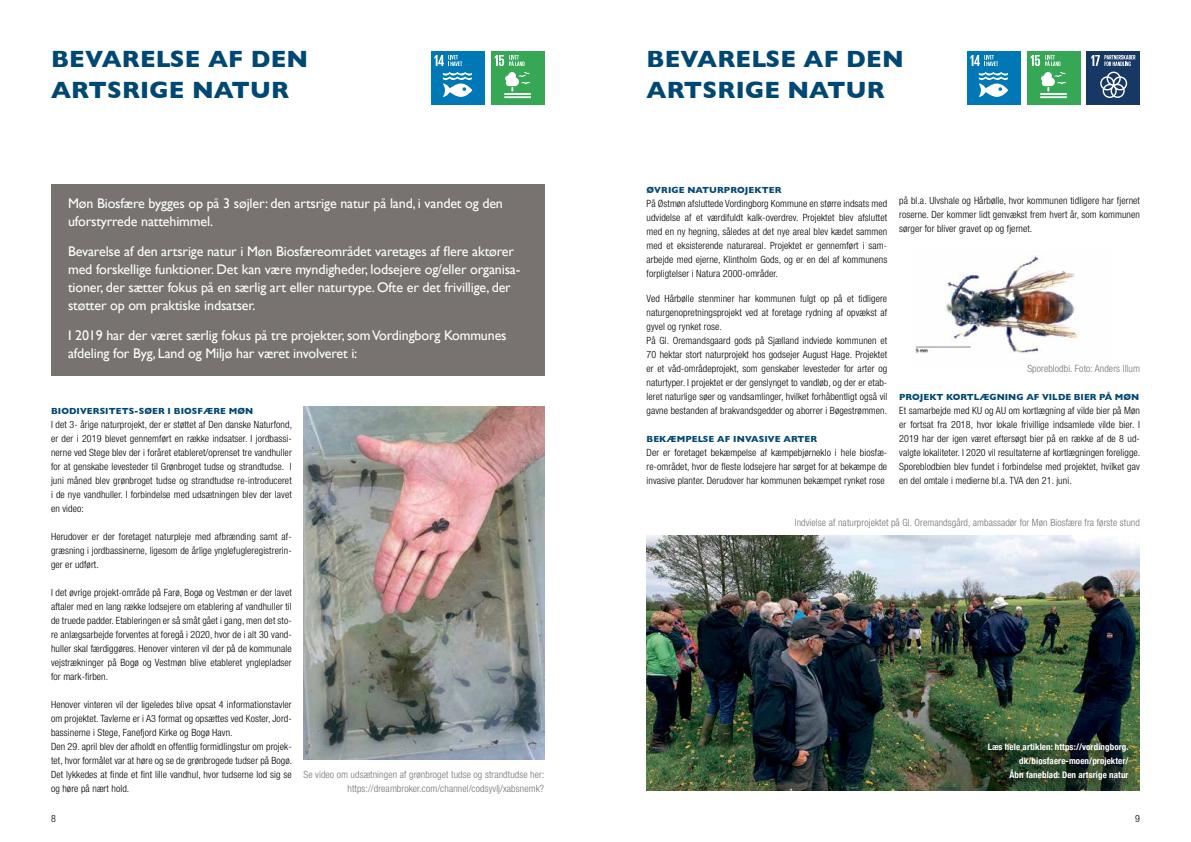
<style>
.page{position:relative;width:1191px;height:842px;background:#fff}
.page>*{position:absolute;margin:0;border:0;box-sizing:border-box;transform-origin:0 0}
.t1{font:700 24px/30px "Gill Sans";letter-spacing:.01em;color:#004874}
.t2{font:14px/18px "Gill Sans";letter-spacing:-.01em;color:#fff}
.t3{font:300 condensed 10px/14px "Helvetica Neue";letter-spacing:.01em;color:#000;text-align:justify}
.t4{font:300 condensed 10px/14px "Helvetica Neue";letter-spacing:.01em;color:#787370;text-align:right}
.t5{font:700 9px "Gill Sans";letter-spacing:.01em;color:#004874}
.t6{font:700 condensed 9px/14px "Helvetica Neue";letter-spacing:.01em;color:#fff;text-align:right}
</style>
<div class="page">
<img style="left:304px;top:407px;width:240px;height:353px">
<div style="left:491px;top:51px;width:53px;height:53px;background:#36a755"></div>
<hr style="left:504px;top:93px;width:27px;height:2px;background:#fff">
<hr style="left:504px;top:96px;width:27px;height:2px;background:#fff">
<svg style="left:505px;top:72px;width:25px;height:19px"></svg>
<svg style="left:494px;top:55px;width:30px;height:11px"></svg>
<div style="left:1027px;top:51px;width:53px;height:53px;background:#36a755"></div>
<hr style="left:1040px;top:93px;width:26px;height:2px;background:#fff">
<hr style="left:1040px;top:96px;width:26px;height:2px;background:#fff">
<svg style="left:1041px;top:72px;width:25px;height:19px"></svg>
<svg style="left:1030px;top:55px;width:30px;height:11px"></svg>
<div style="left:432px;top:51px;width:53px;height:53px;background:#0078b6"></div>
<svg style="left:443px;top:72px;width:29px;height:25px"></svg>
<svg style="left:434px;top:55px;width:28px;height:11px"></svg>
<div style="left:967px;top:51px;width:53px;height:53px;background:#0078b6"></div>
<svg style="left:978px;top:72px;width:30px;height:25px"></svg>
<svg style="left:970px;top:55px;width:28px;height:11px"></svg>
<div style="left:1086px;top:51px;width:54px;height:53px;background:#173764"></div>
<svg style="left:1100px;top:72px;width:27px;height:26px"></svg>
<svg style="left:1091px;top:55px;width:44px;height:11px"></svg>
<div style="left:51px;top:184px;width:493px;height:192px;background:#787370"></div>
<img style="left:646px;top:536px;width:494px;height:255px">
<img style="left:915px;top:255px;width:163px;height:99px">
<div style="left:978px;top:734px;width:164px;height:59px;background:#000;opacity:.75"></div>
<h1 class="t1" style="left:51px;top:44px;width:259px">BEVARELSE AF DEN<br>ARTSRIGE NATUR</h1>
<h1 class="t1" style="left:646px;top:44px;width:259px">BEVARELSE AF DEN<br>ARTSRIGE NATUR</h1>
<h2 class="t2" style="left:68px;top:194px;width:436px">Møn Biosfære bygges op på 3 søjler: den artsrige natur på land, i vandet og den uforstyrrede nattehimmel.</h2>
<p class="t2" style="left:68px;top:242px;width:454px">Bevarelse af den artsrige natur i Møn Biosfæreområdet varetages af flere aktører med forskellige funktioner. Det kan være myndigheder, lodsejere og/eller organisa&shy;tioner, der sætter fokus på en særlig art eller naturtype. Ofte er det frivillige, der støtter op om praktiske indsatser.</p>
<h2 class="t2" style="left:68px;top:326px;width:440px">I 2019 har der været særlig fokus på tre projekter, som Vordingborg Kommunes afdeling for Byg, Land og Miljø har været involveret i:</h2>
<p class="t5" style="left:51px;top:404px;width:204px">BIODIVERSITETS-SØER I BIOSFÆRE MØN</p>
<p class="t3" style="left:51px;top:417px;width:242px">I det 3- årige naturprojekt, der er støttet af Den danske Naturfond, er der i 2019 blevet gennemført en række indsatser. I jordbassi&shy;nerne ved Stege blev der i foråret etableret/oprenset tre vandhuller for at genskabe levesteder til Grønbroget tudse og strandtudse. I juni måned blev grønbroget tudse og strandtudse re-introduceret i de nye vandhuller. I forbindelse med udsætningen blev der lavet en video:</p>
<p class="t3" style="left:51px;top:529px;width:242px">Herudover er der foretaget naturpleje med afbrænding samt af&shy;græsning i jordbassinerne, ligesom de årlige ynglefugleregistrerin&shy;ger er udført.</p>
<p class="t3" style="left:51px;top:585px;width:242px">I det øvrige projekt-område på Farø, Bogø og Vestmøn er der lavet aftaler med en lang række lodsejere om etablering af vandhuller til de truede padder. Etableringen er så småt gået i gang, men det sto&shy;re anlægsarbejde forventes at foregå i 2020, hvor de i alt 30 vand&shy;huller skal færdiggøres. Henover vinteren vil der på de kommunale vejstrækninger på Bogø og Vestmøn blive etableret ynglepladser for mark-firben.</p>
<p class="t3" style="left:51px;top:697px;width:242px;text-align:left">Henover vinteren vil der ligeledes blive opsat 4 informationstavler om projektet. Tavlerne er i A3 format og opsættes ved Koster, Jord&shy;bassinerne i Stege, Fanefjord Kirke og Bogø Havn.<br>Den 29. april blev der afholdt en offentlig formidlingstur om projek&shy;tet, hvor formålet var at høre og se de grønbrogede tudser på Bogø.<br>Det lykkedes at finde et fint lille vandhul, hvor tudserne lod sig se og høre på nært hold.</p>
<p class="t4" style="left:303px;top:767px;width:242px">Se video om udsætningen af grønbroget tudse og strandtudse her: https://dreambroker.com/channel/codsyvlj/xabsnemk?</p>
<p class="t5" style="left:646px;top:183px;width:136px">ØVRIGE NATURPROJEKTER</p>
<p class="t3" style="left:646px;top:197px;width:242px">På Østmøn afsluttede Vordingborg Kommune en større indsats med udvidelse af et værdifuldt kalk-overdrev. Projektet blev afsluttet med en ny hegning, således at det nye areal blev kædet sammen med et eksisterende naturareal. Projektet er gennemført i sam&shy;arbejde med ejerne, Klintholm Gods, og er en del af kommunens forpligtelser i Natura 2000-områder.</p>
<p class="t3" style="left:646px;top:291px;width:242px;text-align:left">Ved Hårbølle stenminer har kommunen fulgt op på et tidligere naturgenopretningsprojekt ved at foretage rydning af opvækst af gyvel og rynket rose.<br>På Gl. Oremandsgaard gods på Sjælland indviede kommunen et 70 hektar stort naturprojekt hos godsejer August Hage. Projektet er et våd-områdeprojekt, som genskaber levesteder for arter og naturtyper. I projektet er der genslynget to vandløb, og der er etab&shy;leret naturlige søer og vandsamlinger, hvilket forhåbentligt også vil gavne bestanden af brakvandsgedder og aborrer i Bøgestrømmen.</p>
<p class="t5" style="left:646px;top:432px;width:172px">BEKÆMPELSE AF INVASIVE ARTER</p>
<p class="t3" style="left:646px;top:445px;width:242px">Der er foretaget bekæmpelse af kæmpebjørneklo i hele biosfæ&shy;re-området, hvor de fleste lodsejere har sørget for at bekæmpe de invasive planter. Derudover har kommunen bekæmpet rynket rose</p>
<p class="t3" style="left:899px;top:193px;width:242px">på bl.a. Ulvshale og Hårbølle, hvor kommunen tidligere har fjernet roserne. Der kommer lidt genvækst frem hvert år, som kommunen sørger for bliver gravet op og fjernet.</p>
<p class="t4" style="left:1027px;top:361px;width:114px">Sporeblodbi. Foto: Anders Illum</p>
<p class="t5" style="left:899px;top:390px;width:242px">PROJEKT KORTLÆGNING AF VILDE BIER PÅ MØN</p>
<p class="t3" style="left:899px;top:403px;width:243px">Et samarbejde med KU og AU om kortlægning af vilde bier på Møn er fortsat fra 2018, hvor lokale frivillige indsamlede vilde bier. I 2019 har der igen været eftersøgt bier på en række af de 8 ud&shy;valgte lokaliteter. I 2020 vil resultaterne af kortlægningen foreligge.<br>Sporeblodbien blev fundet i forbindelse med projektet, hvilket gav en del omtale i medierne bl.a. TVA den 21. juni.</p>
<p class="t4" style="left:794px;top:515px;width:347px">Indvielse af naturprojektet på Gl. Oremandsgård, ambassadør for Møn Biosfære fra første stund</p>
<p class="t6" style="left:987px;top:739px;width:142px">Læs hele artiklen: https://vordingborg. dk/biosfaere-moen/projekter/<br>Åbn faneblad: Den artsrige natur</p>
<p class="t3" style="left:51px;top:811px;width:6px">8</p>
<p class="t3" style="left:1135px;top:811px;width:6px">9</p>
</div>
